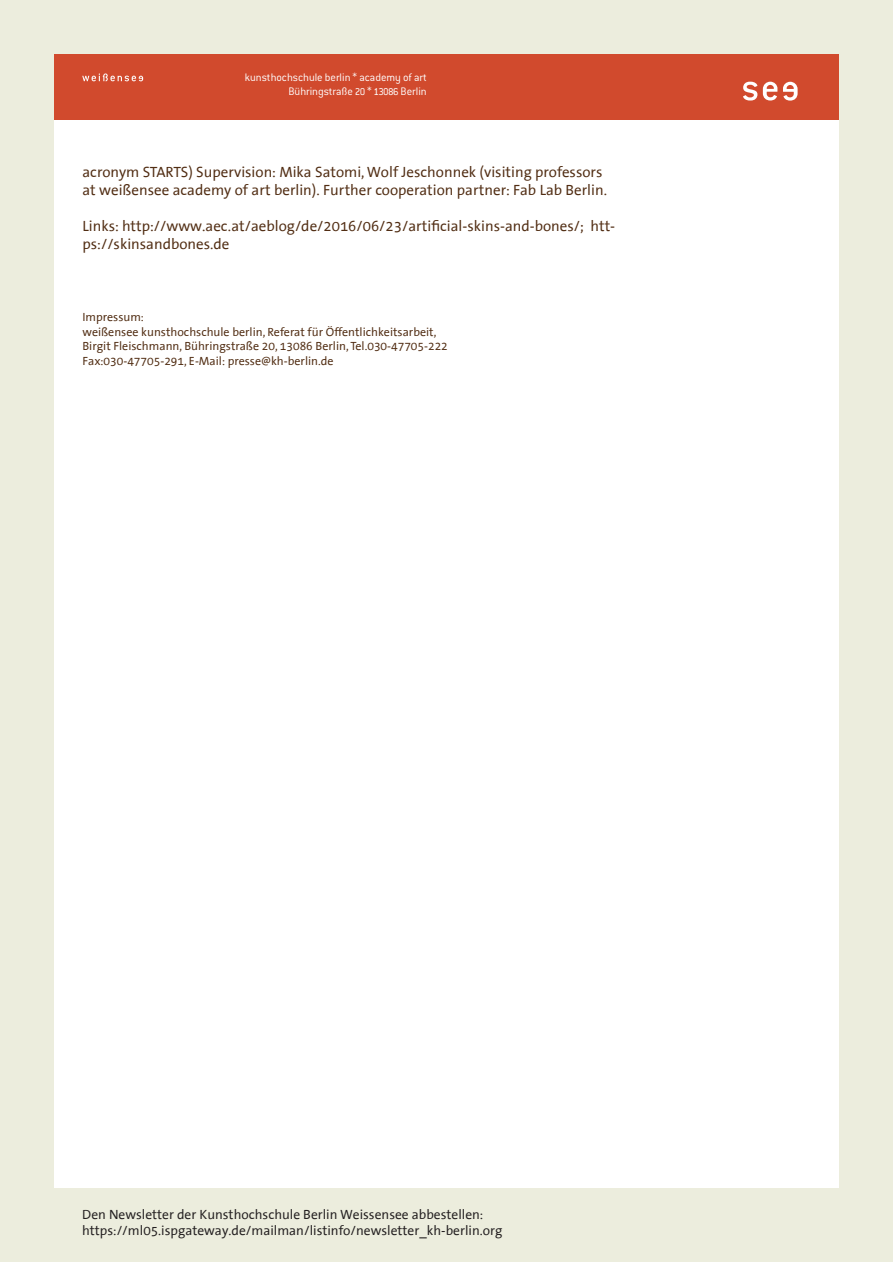
<style>
.page{position:relative;width:893px;height:1263px;background:#fff}
.page>*{position:absolute;margin:0;border:0;box-sizing:border-box;transform-origin:0 0}
.Fließtext{font:15px/18px "The Sans Office";color:#512d13}
.t1{font:13.5px/16.2px "The Sans Office";color:#231f20}
.Bildunterschrift{font:12px "The Sans Office";color:#512d13}
.t2{font:300 12px/14.4px "Weiensee Diktator";color:#fff;text-align:right}
</style>
<div class="page">
<div style="left:0;top:0;width:893px;height:1262px;background:#eceddd"></div>
<div style="left:54px;top:54px;width:785px;height:1134px;background:#fff"></div>
<div style="left:54px;top:54px;width:785px;height:66px;background:#d14a2d"></div>
<svg style="left:743px;top:82px;width:14px;height:19px"></svg>
<svg style="left:763px;top:82px;width:14px;height:19px"></svg>
<svg style="left:783px;top:82px;width:15px;height:19px"></svg>
<svg style="left:82px;top:73px;width:61px;height:8px"></svg>
<p class="t2" style="left:245px;top:70px;width:183px">kunsthochschule berlin * academy of art<br>Bühringstraße 20 * 13086 Berlin</p>
<p class="Fließtext" style="left:82px;top:164px;width:526px">acronym STARTS) Supervision: Mika Satomi, Wolf Jeschonnek (visiting professors at weißensee academy of art berlin). Further cooperation partner: Fab Lab Berlin.</p>
<p class="Fließtext" style="left:82px;top:218px;width:534px">Links: http://www.aec.at/aeblog/de/2016/06/23/artificial-skins-and-bones/; htt&shy;ps://skinsandbones.de</p>
<p class="Bildunterschrift" style="left:82px;top:311px;width:63px">Impressum:</p>
<p class="Bildunterschrift" style="left:82px;top:326px;width:355px">weißensee kunsthochschule berlin, Referat für Öffentlichkeitsarbeit,</p>
<p class="Bildunterschrift" style="left:82px;top:340px;width:367px">Birgit Fleischmann, Bühringstraße 20, 13086 Berlin, Tel.030-47705-222</p>
<p class="Bildunterschrift" style="left:82px;top:354px;width:253px">Fax:030-47705-291, E-Mail: presse@kh-berlin.de</p>
<p class="t1" style="left:82px;top:1207px;width:422px">Den Newsletter der Kunsthochschule Berlin Weissensee abbestellen: https://ml05.ispgateway.de/mailman/listinfo/newsletter_kh-berlin.org</p>
</div>
